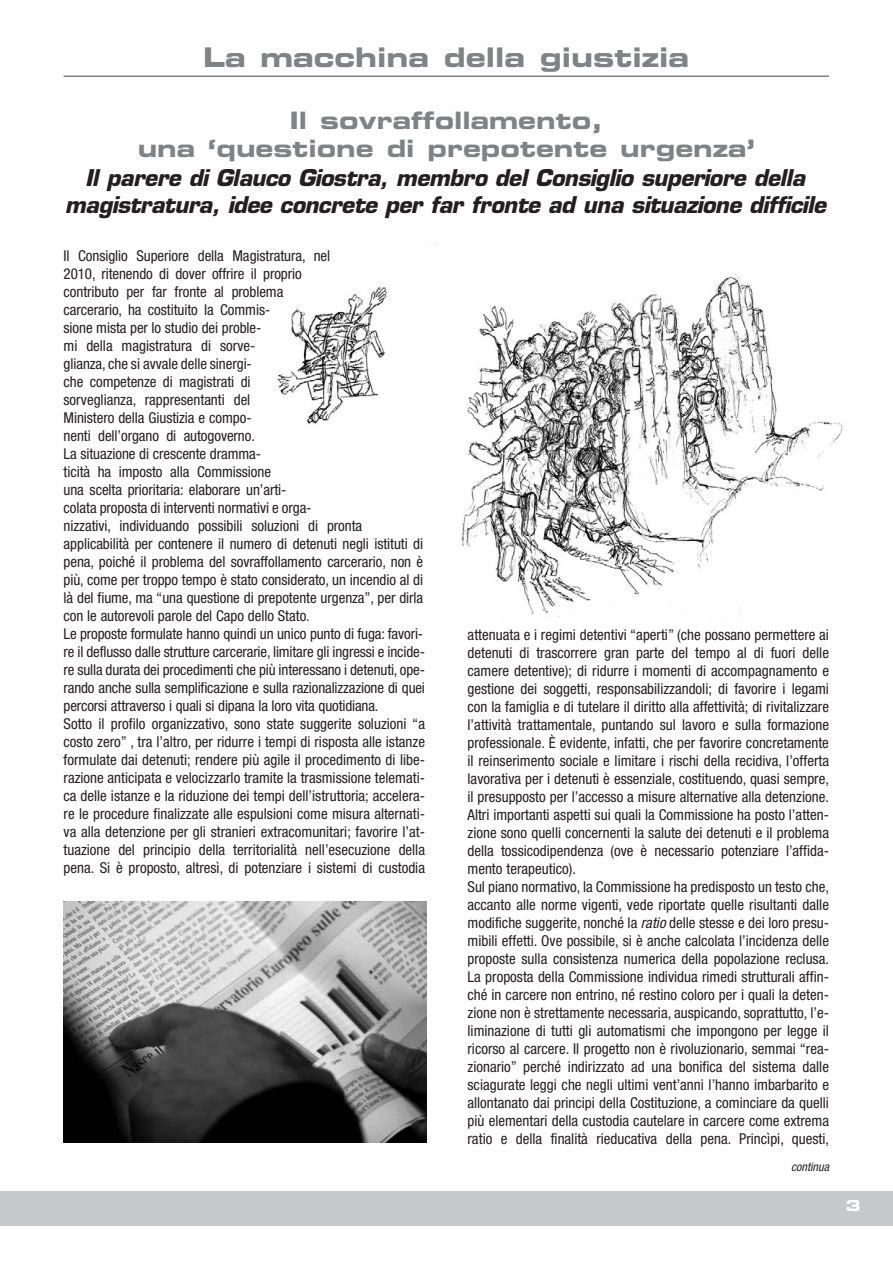
<style>
.page{position:relative;width:893px;height:1263px;background:#fff}
.page>*{position:absolute;margin:0;border:0;box-sizing:border-box;transform-origin:0 0}
.t1{font:27px "Eurostile Bold Extended Two";color:#808285}
.t2{font:24px/28.8px "Eurostile Bold Extended Two";color:#808285;text-align:center}
.t3{font:italic 700 22.5px/27px "Eurostile";color:#231f20;text-align:center}
.t4{font:condensed 15px/18px "Helvetica Neue";color:#231f20}
.t5{font:15px "Eurostile Bold Extended Two";color:#fff}
.t6{font:italic condensed 12px "Helvetica Neue";color:#231f20}
.s1{font-style:italic}
</style>
<div class="page">
<hr style="left:64px;top:75px;width:765px;height:2px;background:#808285">
<div style="left:0;top:1191px;width:893px;height:34px;background:#c6c8ca"></div>
<img style="left:64px;top:902px;width:363px;height:241px">
<img style="left:277px;top:243px;width:566px;height:375px">
<h1 class="t1" style="left:203px;top:47px;width:488px">La macchina della giustizia</h1>
<h2 class="t2" style="left:138px;top:108px;width:619px">Il sovraffollamento,<br>una ‘questione di prepotente urgenza’</h2>
<h3 class="t3" style="left:65px;top:166px;width:768px">Il parere di Glauco Giostra, membro del Consiglio superiore della magistratura, idee concrete per far fronte ad una situazione difficile</h3>
<p class="t4" style="left:64px;top:248px;width:363px">Il Consiglio Superiore della Magistratura, nel<br>2010, ritenendo di dover offrire il proprio<br>contributo per far fronte al problema<br>carcerario, ha costituito la Commis-<br>sione mista per lo studio dei proble-<br>mi della magistratura di sorve-<br>glianza, che si avvale delle sinergi-<br>che competenze di magistrati di<br>sorveglianza, rappresentanti del<br>Ministero della Giustizia e compo-<br>nenti dell’organo di autogoverno.<br>La situazione di crescente dramma-<br>ticità ha imposto alla Commissione<br>una scelta prioritaria: elaborare un’arti-<br>colata proposta di interventi normativi e orga-<br>nizzativi, individuando possibili soluzioni di pronta applicabilità per contenere il numero di detenuti negli istituti di pena, poiché il problema del sovraffollamento carcerario, non è più, come per troppo tempo è stato considerato, un incendio al di là del fiume, ma “una questione di prepotente urgenza”, per dirla con le autorevoli parole del Capo dello Stato.<br>Le proposte formulate hanno quindi un unico punto di fuga: favori&shy;re il deflusso dalle strutture carcerarie, limitare gli ingressi e incide&shy;re sulla durata dei procedimenti che più interessano i detenuti, ope&shy;rando anche sulla semplificazione e sulla razionalizzazione di quei percorsi attraverso i quali si dipana la loro vita quotidiana.<br>Sotto il profilo organizzativo, sono state suggerite soluzioni “a costo zero” , tra l’altro, per ridurre i tempi di risposta alle istanze formulate dai detenuti; rendere più agile il procedimento di libe&shy;razione anticipata e velocizzarlo tramite la trasmissione telemati&shy;ca delle istanze e la riduzione dei tempi dell’istruttoria; accelera&shy;re le procedure finalizzate alle espulsioni come misura alternati&shy;va alla detenzione per gli stranieri extracomunitari; favorire l’at&shy;tuazione del principio della territorialità nell’esecuzione della pena. Si è proposto, altresì, di potenziare i sistemi di custodia</p>
<p class="t4" style="left:468px;top:626px;width:363px">attenuata e i regimi detentivi “aperti” (che possano permettere ai detenuti di trascorrere gran parte del tempo al di fuori delle camere detentive); di ridurre i momenti di accompagnamento e gestione dei soggetti, responsabilizzandoli; di favorire i legami con la famiglia e di tutelare il diritto alla affettività; di rivitalizzare l’attività trattamentale, puntando sul lavoro e sulla formazione professionale. È evidente, infatti, che per favorire concretamente il reinserimento sociale e limitare i rischi della recidiva, l’offerta lavorativa per i detenuti è essenziale, costituendo, quasi sempre, il presupposto per l’accesso a misure alternative alla detenzione.<br>Altri importanti aspetti sui quali la Commissione ha posto l’atten&shy;zione sono quelli concernenti la salute dei detenuti e il problema della tossicodipendenza (ove è necessario potenziare l’affida&shy;mento terapeutico).<br>Sul piano normativo, la Commissione ha predisposto un testo che, accanto alle norme vigenti, vede riportate quelle risultanti dalle modifiche suggerite, nonché la <span class="s1">ratio</span>delle stesse e dei loro presu&shy;mibili effetti. Ove possibile, si è anche calcolata l’incidenza delle proposte sulla consistenza numerica della popolazione reclusa.<br>La proposta della Commissione individua rimedi strutturali affin&shy;ché in carcere non entrino, né restino coloro per i quali la deten&shy;zione non è strettamente necessaria, auspicando, soprattutto, l’e&shy;liminazione di tutti gli automatismi che impongono per legge il ricorso al carcere. Il progetto non è rivoluzionario, semmai “rea&shy;zionario” perché indirizzato ad una bonifica del sistema dalle sciagurate leggi che negli ultimi vent’anni l’hanno imbarbarito e allontanato dai principi della Costituzione, a cominciare da quelli più elementari della custodia cautelare in carcere come extrema ratio e della finalità rieducativa della pena. Princìpi, questi,</p>
<p class="t6" style="left:791px;top:1162px;width:42px">continua</p>
<p class="t5" style="left:846px;top:1200px;width:16px">3</p>
</div>
